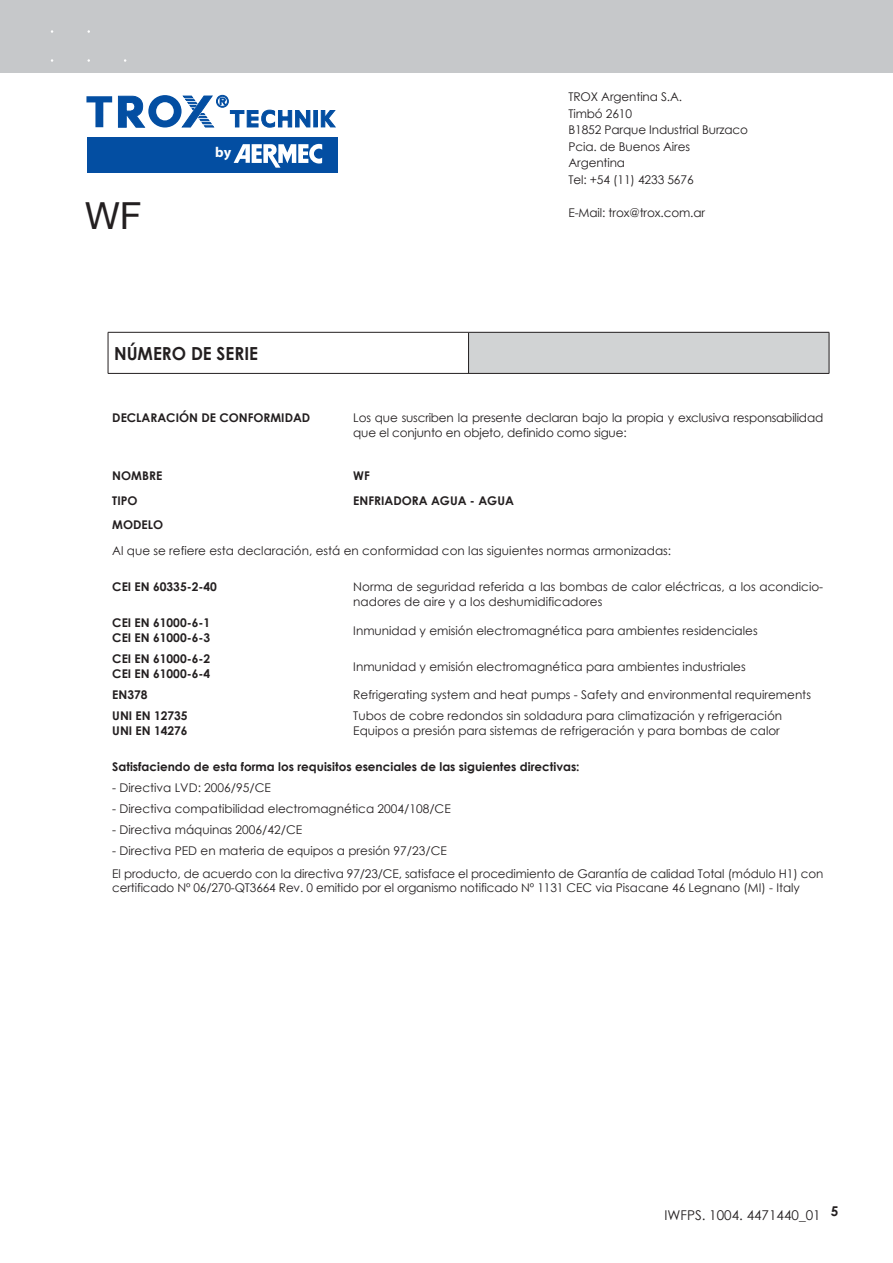
<style>
.page{position:relative;width:893px;height:1263px;background:#fff}
.page>*{position:absolute;margin:0;border:0;box-sizing:border-box;transform-origin:0 0}
.t1{font:37.5px "Helvetica Neue";color:#231f20}
.t2{font:700 18px "Century Gothic";color:#231f20;scale:.95 1}
.t3{font:700 14.4px "Myriad";color:#fff}
.t4{font:13.5px "Century Gothic";color:#231f20}
.t5{font:700 13.5px "Century Gothic";color:#231f20}
.t6{font:12px/16.5px "Century Gothic";color:#231f20}
.t7{font:700 12px/15px "Century Gothic";color:#231f20}
</style>
<div class="page">
<div style="left:468px;top:332px;width:361px;height:41px;background:#d1d3d4"></div>
<hr style="left:108px;top:332px;width:360px;height:1px;background:#231f20">
<hr style="left:108px;top:333px;width:1px;height:40px;background:#231f20">
<hr style="left:468px;top:332px;width:361px;height:1px;background:#231f20">
<hr style="left:468px;top:333px;width:1px;height:40px;background:#231f20">
<hr style="left:829px;top:333px;width:1px;height:40px;background:#231f20">
<hr style="left:108px;top:373px;width:721px;height:1px;background:#231f20">
<div style="left:87px;top:137px;width:251px;height:36px;background:#034ea2"></div>
<div style="left:314px;top:110px;width:3px;height:17px;border:1px solid #034ea2"></div>
<svg style="left:321px;top:110px;width:14px;height:17px"></svg>
<svg style="left:86px;top:96px;width:26px;height:31px"></svg>
<svg style="left:118px;top:95px;width:192px;height:33px"></svg>
<svg style="left:234px;top:144px;width:88px;height:24px"></svg>
<div style="left:0;top:0;width:893px;height:72px;background:#c6c8ca"></div>
<p class="t3" style="left:215px;top:144px;width:17px">by</p>
<p class="t6" style="left:568px;top:88px;width:181px">TROX Argentina S.A.<br>Timbó 2610<br>B1852 Parque Industrial Burzaco<br>Pcia. de Buenos Aires<br>Argentina<br>Tel: +54 (11) 4233 5676</p>
<h1 class="t1" style="left:85px;top:195px;width:58px">WF</h1>
<p class="t6" style="left:568px;top:204px;width:138px">E-Mail: trox@trox.com.ar</p>
<h2 class="t2" style="left:114px;top:342px;width:153px">NÚMERO DE SERIE</h2>
<p class="t7" style="left:112px;top:410px;width:199px">DECLARACIÓN DE CONFORMIDAD</p>
<p class="t6" style="left:353px;top:410px;width:471px;line-height:15px">Los que suscriben la presente declaran bajo la propia y exclusiva responsabilidad que el conjunto en objeto, definido como sigue:</p>
<p class="t7" style="left:112px;top:468px;width:51px">NOMBRE</p>
<p class="t7" style="left:353px;top:468px;width:18px">WF</p>
<p class="t7" style="left:112px;top:493px;width:27px">TIPO</p>
<p class="t7" style="left:353px;top:493px;width:162px">ENFRIADORA AGUA - AGUA</p>
<p class="t7" style="left:112px;top:516px;width:52px">MODELO</p>
<p class="t6" style="left:112px;top:542px;width:560px">Al que se refiere esta declaración, está en conformidad con las siguientes normas armonizadas:</p>
<p class="t7" style="left:112px;top:579px;width:106px">CEI EN 60335-2-40</p>
<p class="t6" style="left:353px;top:579px;width:471px;line-height:15px">Norma de seguridad referida a las bombas de calor eléctricas, a los acondicio&shy;nadores de aire y a los deshumidificadores</p>
<p class="t7" style="left:112px;top:615px;width:99px">CEI EN 61000-6-1<br>CEI EN 61000-6-3</p>
<p class="t6" style="left:353px;top:622px;width:406px">Inmunidad y emisión electromagnética para ambientes residenciales</p>
<p class="t7" style="left:112px;top:651px;width:99px">CEI EN 61000-6-2<br>CEI EN 61000-6-4</p>
<p class="t6" style="left:353px;top:658px;width:394px">Inmunidad y emisión electromagnética para ambientes industriales</p>
<p class="t7" style="left:112px;top:687px;width:37px">EN378</p>
<p class="t6" style="left:353px;top:686px;width:459px">Refrigerating system and heat pumps - Safety and environmental requirements</p>
<p class="t7" style="left:112px;top:708px;width:77px">UNI EN 12735<br>UNI EN 14276</p>
<p class="t6" style="left:353px;top:708px;width:430px;line-height:15px">Tubos de cobre redondos sin soldadura para climatización y refrigeración<br>Equipos a presión para sistemas de refrigeración y para bombas de calor</p>
<p class="t7" style="left:112px;top:759px;width:469px">Satisfaciendo de esta forma los requisitos esenciales de las siguientes directivas:</p>
<p class="t6" style="left:112px;top:779px;width:160px">- Directiva LVD: 2006/95/CE</p>
<p class="t6" style="left:112px;top:800px;width:340px">- Directiva compatibilidad electromagnética 2004/108/CE</p>
<p class="t6" style="left:112px;top:821px;width:191px">- Directiva máquinas 2006/42/CE</p>
<p class="t6" style="left:112px;top:839px;width:712px;line-height:22.4px">- Directiva PED en materia de equipos a presión 97/23/CE<br>El producto, de acuerdo con la directiva 97/23/CE, satisface el procedimiento de Garantía de calidad Total (módulo H1) con</p>
<p class="t6" style="left:112px;top:879px;width:689px">certificado Nº 06/270-QT3664 Rev. 0 emitido por el organismo notificado Nº 1131 CEC via Pisacane 46 Legnano (MI) - Italy</p>
<p class="t4" style="left:664px;top:1207px;width:158px">IWFPS. 1004. 4471440_01</p>
<p class="t5" style="left:831px;top:1203px;width:9px">5</p>
</div>
